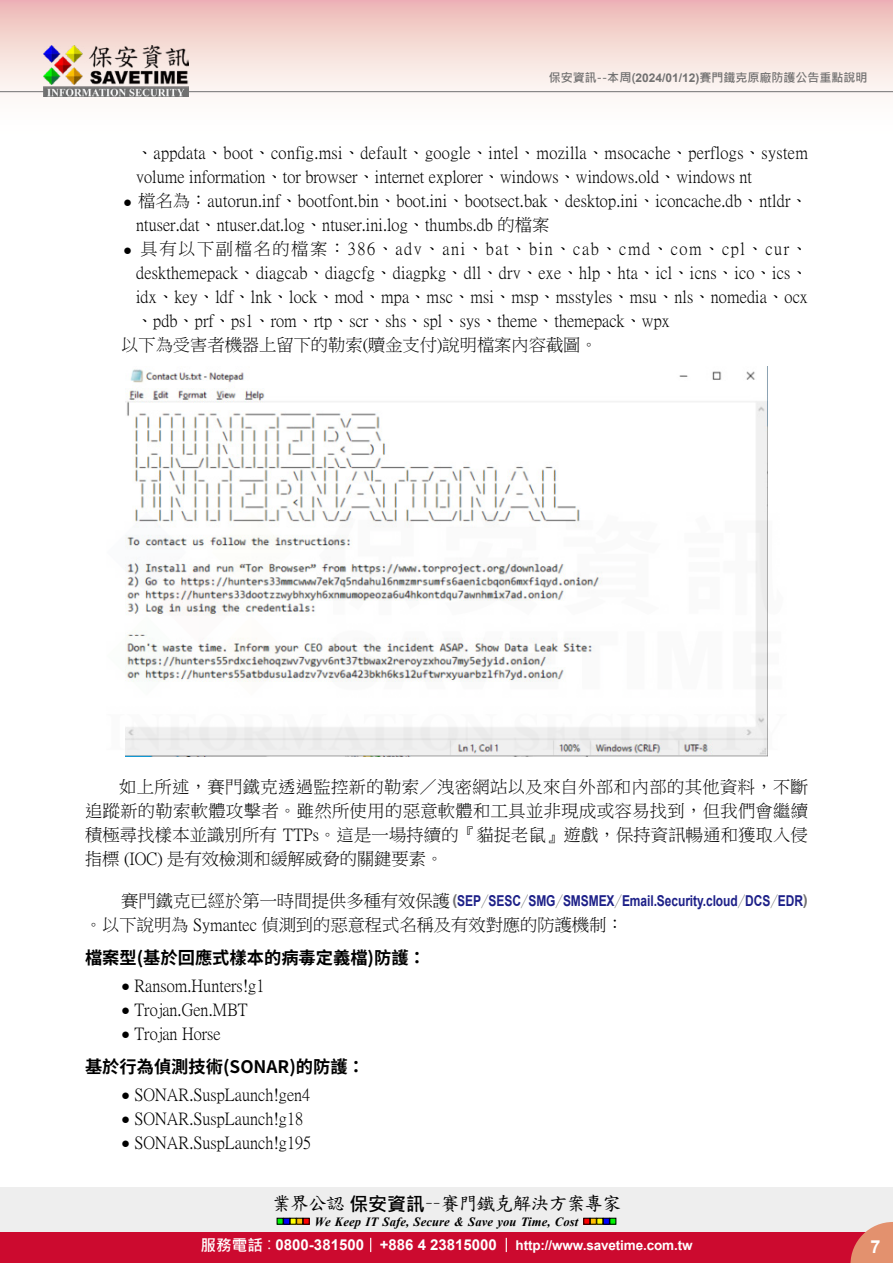
<style>
.page{position:relative;width:893px;height:1263px;background:#fff}
.page>*{position:absolute;margin:0;border:0;box-sizing:border-box;transform-origin:0 0}
.t1{font:18.9px "DF Kai Shu SB Estd BF";letter-spacing:-.05em;color:#000}
.t2{font:700 18px "Arial";color:#fff}
.t3{font:17.25px/24.2px "P Ming Li U";color:#000}
.t4{font:17.25px "P Ming Li U";letter-spacing:.09em;color:#000}
.t5{font:700 17.25px "Source Han Sans TW";color:#000}
.t6{font:700 15px "Arial";letter-spacing:-.005em;color:#1d2088;scale:.8 1}
.t7{font:700 13.5px "Arial";letter-spacing:-.01em;color:#fff}
.t8{font:italic 700 12.6px "Times New Roman";letter-spacing:.005em;color:#000}
.t9{font:700 12px "Microsoft Jheng Hei";color:#727171}
.s1{font-family:"Arial"}
.s2{font-family:"Arial";font-size:15px}
.s3{font-family:"P Ming Li U";font-weight:400;font-size:17.25px;color:#000}
.s4{color:#727171}
.s5{font-family:"Source Han Sans TW";font-weight:800;color:#727171}
.s6{font-family:"Microsoft Jheng Hei";font-weight:700}
.s7{font-family:"Microsoft Jheng Hei";font-size:15.6px}
.s8{font-family:"Microsoft Jheng Hei";font-weight:400;font-size:15.6px}
.s9{font-size:15px}
</style>
<div class="page">
<div style="left:0;top:1187px;width:893px;height:49px;background:#eee"></div>
<svg style="left:277px;top:1218px;width:32px;height:6px"></svg>
<svg style="left:584px;top:1218px;width:32px;height:6px"></svg>
<div style="left:0;top:1232px;width:893px;height:31px;background:#cc0a2f"></div>
<svg style="left:850px;top:1222px;width:43px;height:41px"></svg>
<svg style="left:370px;top:1238px;width:1px;height:14px"></svg>
<svg style="left:506px;top:1238px;width:1px;height:14px"></svg>
<div style="left:0;top:0;width:893px;height:141px;background:linear-gradient(to bottom,#efc0bb,#fff)"></div>
<hr style="left:0;top:91px;width:893px;height:1px;background:#727171">
<img style="left:44px;top:46px;width:145px;height:51px">
<img style="left:125px;top:369px;width:642px;height:388px">
<img style="left:125px;top:513px;width:643px;height:237px">
<p class="t9" style="left:549px;top:70px;width:320px">保安資訊--本周(<span class="s1">2024/01/12)</span>賽門鐵克原廠防護公告重點說明</p>
<p class="t3" style="left:136px;top:141px;width:673px">、appdata、boot、config.msi、default、google、intel、mozilla、msocache、perflogs、system volume information、tor browser、internet explorer、windows、windows.old、windows nt</p>
<p class="t3" style="left:136px;top:189px;width:673px;text-indent:-13px"><span class="s2">●</span> 檔名為：autorun.inf、bootfont.bin、boot.ini、bootsect.bak、desktop.ini、iconcache.db、ntldr、ntuser.dat、ntuser.dat.log、ntuser.ini.log、thumbs.db 的檔案</p>
<p class="t4" style="left:123px;top:241px;width:686px"><span class="s2">●</span> 具有以下副檔名的檔案：386、adv、ani、bat、bin、cab、cmd、com、cpl、cur、</p>
<p class="t3" style="left:136px;top:261px;width:673px">deskthemepack、diagcab、diagcfg、diagpkg、dll、drv、exe、hlp、hta、icl、icns、ico、ics、</p>
<p class="t3" style="left:136px;top:285px;width:673px">idx、key、ldf、lnk、lock、mod、mpa、msc、msi、msp、msstyles、msu、nls、nomedia、ocx</p>
<p class="t3" style="left:136px;top:309px;width:535px">、pdb、prf、ps1、rom、rtp、scr、shs、spl、sys、theme、themepack、wpx</p>
<p class="t3" style="left:121px;top:333px;width:478px">以下為受害者機器上留下的勒索(贖金支付)說明檔案內容截圖。</p>
<p class="t3" style="left:85px;top:775px;width:725px;text-align:justify;text-indent:34px">如上所述，賽門鐵克透過監控新的勒索／洩密網站以及來自外部和內部的其他資料，不斷追蹤新的勒索軟體攻擊者。雖然所使用的惡意軟體和工具並非現成或容易找到，但我們會繼續積極尋找樣本並識別所有 TTPs。這是一場持續的『貓捉老鼠』遊戲，保持資訊暢通和獲取入侵指標 (IOC) 是有效檢測和緩解威脅的關鍵要素。</p>
<p class="t6" style="left:121px;top:890px;width:860px"><span class="s3">賽門鐵克已經於第一時間提供多種有效保護</span><span class="s4">(</span>SEP<span class="s5">／</span>SESC<span class="s5">／</span>SMG<span class="s5">／</span>SMSMEX<span class="s5">／</span>Email.Security.cloud<span class="s5">／</span>DCS<span class="s5">／</span>EDR<span class="s4">)</span></p>
<p class="t3" style="left:85px;top:913px;width:540px">。以下說明為 Symantec 偵測到的惡意程式名稱及有效對應的防護機制：</p>
<p class="t5" style="left:85px;top:948px;width:342px">檔案型(基於回應式樣本的病毒定義檔)防護：</p>
<p class="t3" style="left:121px;top:973px;width:145px"><span class="s2">●</span> Ransom.Hunters!g1</p>
<p class="t3" style="left:121px;top:997px;width:128px"><span class="s2">●</span> Trojan.Gen.MBT</p>
<p class="t3" style="left:121px;top:1021px;width:101px"><span class="s2">●</span> Trojan Horse</p>
<p class="t5" style="left:85px;top:1057px;width:281px">基於行為偵測技術(SONAR)的防護：</p>
<p class="t3" style="left:121px;top:1082px;width:191px"><span class="s2">●</span> SONAR.SuspLaunch!gen4</p>
<p class="t3" style="left:121px;top:1106px;width:184px"><span class="s2">●</span> SONAR.SuspLaunch!g18</p>
<p class="t3" style="left:121px;top:1130px;width:192px"><span class="s2">●</span> SONAR.SuspLaunch!g195</p>
<p class="t1" style="left:272px;top:1194px;width:351px">業界公認<span class="s6">保安資訊</span>－－賽門鐵克解決方案專家</p>
<p class="t8" style="left:315px;top:1212px;width:265px">We Keep IT Safe, Secure &amp; Save you Time, Cost</p>
<p class="t7" style="left:200px;top:1235px;width:494px"><span class="s7">服務電話</span><span class="s8">：</span><span class="s9">0800-381500 +886 4 23815000</span> http://www.savetime.com.tw</p>
<p class="t2" style="left:870px;top:1234px;width:12px">7</p>
</div>
